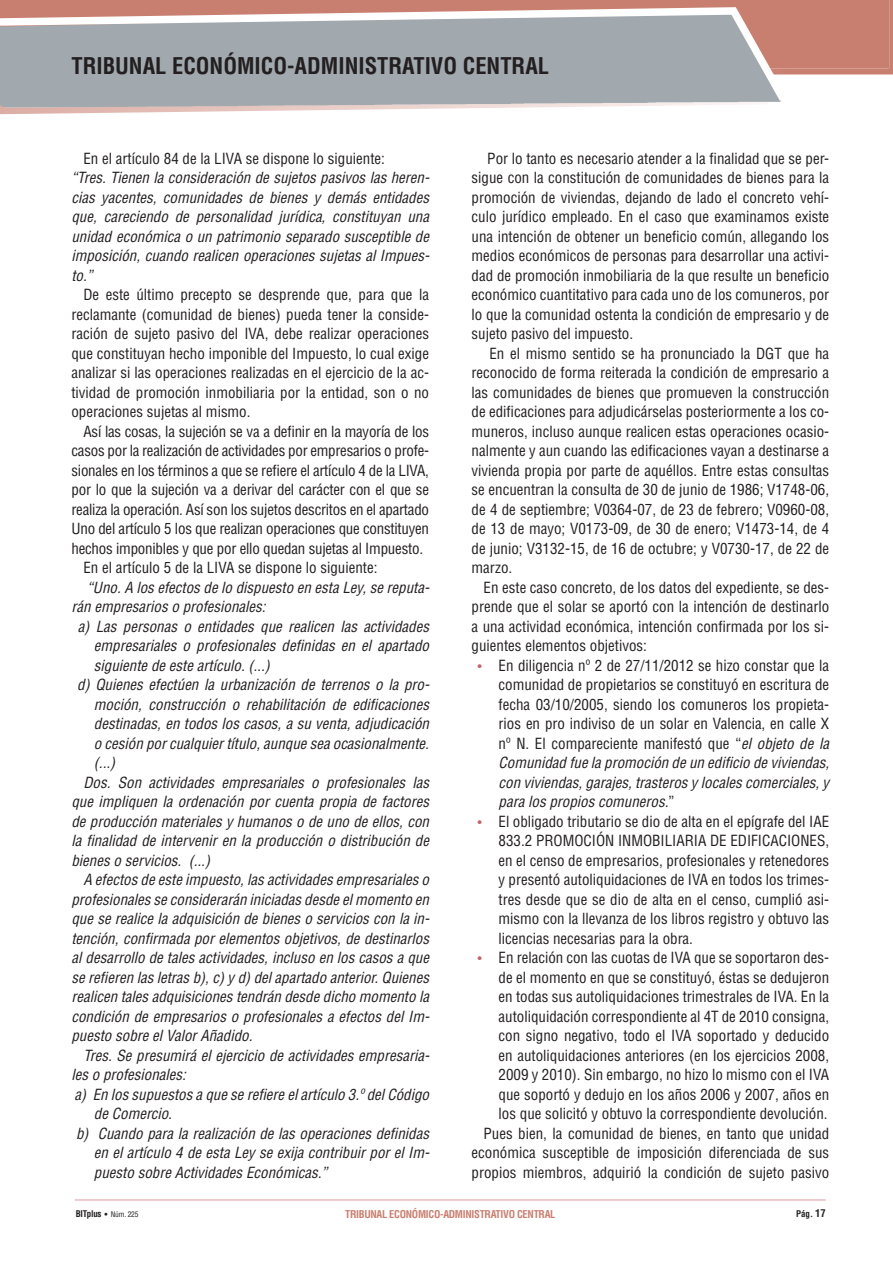
<style>
.page{position:relative;width:893px;height:1263px;background:#fff}
.page>*{position:absolute;margin:0;border:0;box-sizing:border-box;transform-origin:0 0}
.t1{font:700 condensed 22.5px "Helvetica";color:#231f20}
.BT_New_-_Parrafo_2ºy{font:condensed 15px/19.5px "Helvetica";color:#231f20;text-align:justify}
.BT_New_-_Parrafo_2ºy-2{font:italic condensed 15px/19.5px "Helvetica";color:#231f20;text-align:justify}
.BIT_New_-_Parrafo_1º{font:italic condensed 15px/19.5px "Helvetica";color:#231f20;text-align:justify}
.t2{font:700 condensed 10.5px "Helvetica";letter-spacing:-.03em;color:#c97f70}
.t3{font:700 condensed 9px "Helvetica";letter-spacing:-.03em;color:#231f20}
.s1{font-family:"Akzidenz Grotesk BE";font-weight:500;font-stretch:normal;font-size:13.5px;color:#c7616c}
.s2{font-style:italic}
.s3{font-size:7.5px}
.s4{font-weight:400;font-size:7.5px}
.s5{font-size:10.5px}
</style>
<div class="page">
<svg style="left:0;top:109px;width:394px;height:6px"></svg>
<div style="left:0;top:0;width:893px;height:75px;background:#c97f70"></div>
<hr style="left:75px;top:1199px;width:751px;height:2px;background:#e7bcc0">
<svg style="left:198px;top:1px;width:403px;height:2px"></svg>
<svg style="left:0;top:3px;width:793px;height:106px;background:#b0acae"></svg>
<h1 class="t1" style="left:71px;top:52px;width:479px">TRIBUNAL ECONÓMICO-ADMINISTRATIVO CENTRAL</h1>
<p class="BT_New_-_Parrafo_2ºy" style="left:83px;top:148px;width:303px">En el artículo 84 de la LIVA se dispone lo siguiente:</p>
<p class="BIT_New_-_Parrafo_1º" style="left:71px;top:168px;width:360px">“Tres. Tienen la consideración de sujetos pasivos las heren&shy;cias yacentes, comunidades de bienes y demás entidades que, careciendo de personalidad jurídica, constituyan una unidad económica o un patrimonio separado susceptible de imposición, cuando realicen operaciones sujetas al Impues&shy;to.”</p>
<p class="BT_New_-_Parrafo_2ºy" style="left:71px;top:285px;width:359px;text-indent:12px">De este último precepto se desprende que, para que la reclamante (comunidad de bienes) pueda tener la conside&shy;ración de sujeto pasivo del IVA, debe realizar operaciones que constituyan hecho imponible del Impuesto, lo cual exige analizar si las operaciones realizadas en el ejercicio de la ac&shy;tividad de promoción inmobiliaria por la entidad, son o no operaciones sujetas al mismo.</p>
<p class="BT_New_-_Parrafo_2ºy" style="left:71px;top:421px;width:359px;text-indent:12px">Así las cosas, la sujeción se va a definir en la mayoría de los casos por la realización de actividades por empresarios o profe&shy;sionales en los términos a que se refiere el artículo 4 de la LIVA, por lo que la sujeción va a derivar del carácter con el que se realiza la operación. Así son los sujetos descritos en el apartado Uno del artículo 5 los que realizan operaciones que constituyen hechos imponibles y que por ello quedan sujetas al Impuesto.</p>
<p class="BT_New_-_Parrafo_2ºy" style="left:83px;top:558px;width:295px">En el artículo 5 de la LIVA se dispone lo siguiente:</p>
<p class="BT_New_-_Parrafo_2ºy-2" style="left:71px;top:577px;width:360px;text-indent:16px">“Uno. A los efectos de lo dispuesto en esta Ley, se reputa&shy;rán empresarios o profesionales:</p>
<p class="BT_New_-_Parrafo_2ºy-2" style="left:94px;top:616px;width:337px;text-indent:-16px">a) Las personas o entidades que realicen las actividades empresariales o profesionales definidas en el apartado siguiente de este artículo. (...)</p>
<p class="BT_New_-_Parrafo_2ºy-2" style="left:94px;top:675px;width:337px;text-indent:-17px">d) Quienes efectúen la urbanización de terrenos o la pro&shy;moción, construcción o rehabilitación de edificaciones destinadas, en todos los casos, a su venta, adjudicación o cesión por cualquier título, aunque sea ocasionalmente. (...)</p>
<p class="BT_New_-_Parrafo_2ºy-2" style="left:71px;top:772px;width:359px;text-indent:12px">Dos. Son actividades empresariales o profesionales las que impliquen la ordenación por cuenta propia de factores de producción materiales y humanos o de uno de ellos, con la finalidad de intervenir en la producción o distribución de bienes o servicios. (...)</p>
<p class="BT_New_-_Parrafo_2ºy-2" style="left:71px;top:870px;width:360px;text-indent:12px">A efectos de este impuesto, las actividades empresariales o profesionales se considerarán iniciadas desde el momento en que se realice la adquisición de bienes o servicios con la in&shy;tención, confirmada por elementos objetivos, de destinarlos al desarrollo de tales actividades, incluso en los casos a que se refieren las letras b), c) y d) del apartado anterior. Quienes realicen tales adquisiciones tendrán desde dicho momento la condición de empresarios o profesionales a efectos del Im&shy;puesto sobre el Valor Añadido.</p>
<p class="BT_New_-_Parrafo_2ºy-2" style="left:71px;top:1045px;width:360px;text-indent:12px">Tres. Se presumirá el ejercicio de actividades empresaria&shy;les o profesionales:</p>
<p class="BT_New_-_Parrafo_2ºy-2" style="left:94px;top:1084px;width:337px;text-indent:-19px">a) En los supuestos a que se refiere el artículo 3.º del Código de Comercio.</p>
<p class="BT_New_-_Parrafo_2ºy-2" style="left:94px;top:1123px;width:337px;text-indent:-18px">b) Cuando para la realización de las operaciones definidas en el artículo 4 de esta Ley se exija contribuir por el Im&shy;puesto sobre Actividades Económicas.”</p>
<p class="BT_New_-_Parrafo_2ºy" style="left:472px;top:148px;width:359px;text-indent:16px">Por lo tanto es necesario atender a la finalidad que se per&shy;sigue con la constitución de comunidades de bienes para la promoción de viviendas, dejando de lado el concreto vehí&shy;culo jurídico empleado. En el caso que examinamos existe una intención de obtener un beneficio común, allegando los medios económicos de personas para desarrollar una activi&shy;dad de promoción inmobiliaria de la que resulte un beneficio económico cuantitativo para cada uno de los comuneros, por lo que la comunidad ostenta la condición de empresario y de sujeto pasivo del impuesto.</p>
<p class="BT_New_-_Parrafo_2ºy" style="left:472px;top:343px;width:359px;text-indent:18px">En el mismo sentido se ha pronunciado la DGT que ha reconocido de forma reiterada la condición de empresario a las comunidades de bienes que promueven la construcción de edificaciones para adjudicárselas posteriormente a los co&shy;muneros, incluso aunque realicen estas operaciones ocasio&shy;nalmente y aun cuando las edificaciones vayan a destinarse a vivienda propia por parte de aquéllos. Entre estas consultas se encuentran la consulta de 30 de junio de 1986; V1748-06, de 4 de septiembre; V0364-07, de 23 de febrero; V0960-08, de 13 de mayo; V0173-09, de 30 de enero; V1473-14, de 4 de junio; V3132-15, de 16 de octubre; y V0730-17, de 22 de marzo.</p>
<p class="BT_New_-_Parrafo_2ºy" style="left:472px;top:577px;width:359px;text-indent:12px">En este caso concreto, de los datos del expediente, se des&shy;prende que el solar se aportó con la intención de destinarlo a una actividad económica, intención confirmada por los si&shy;guientes elementos objetivos:</p>
<p class="BT_New_-_Parrafo_2ºy" style="left:499px;top:655px;width:332px;text-indent:-21px"><span class="s1">•</span> En diligencia nº 2 de 27/11/2012 se hizo constar que la comunidad de propietarios se constituyó en escritura de fecha 03/10/2005, siendo los comuneros los propieta&shy;rios en pro indiviso de un solar en Valencia, en calle X nº N. El compareciente manifestó que “<span class="s2">el objeto de la Comunidad fue la promoción de un edificio de viviendas, con viviendas, garajes, trasteros y locales comerciales, y para los propios comuneros.</span>”</p>
<p class="BT_New_-_Parrafo_2ºy" style="left:499px;top:811px;width:332px;text-indent:-21px"><span class="s1">•</span> El obligado tributario se dio de alta en el epígrafe del IAE 833.2 PROMOCIÓN INMOBILIARIA DE EDIFICACIONES, en el censo de empresarios, profesionales y retenedores y presentó autoliquidaciones de IVA en todos los trimes&shy;tres desde que se dio de alta en el censo, cumplió asi&shy;mismo con la llevanza de los libros registro y obtuvo las licencias necesarias para la obra.</p>
<p class="BT_New_-_Parrafo_2ºy" style="left:499px;top:948px;width:332px;text-indent:-21px"><span class="s1">•</span> En relación con las cuotas de IVA que se soportaron des&shy;de el momento en que se constituyó, éstas se dedujeron en todas sus autoliquidaciones trimestrales de IVA. En la autoliquidación correspondiente al 4T de 2010 consigna, con signo negativo, todo el IVA soportado y deducido en autoliquidaciones anteriores (en los ejercicios 2008, 2009 y 2010). Sin embargo, no hizo lo mismo con el IVA que soportó y dedujo en los años 2006 y 2007, años en los que solicitó y obtuvo la correspondiente devolución.</p>
<p class="BT_New_-_Parrafo_2ºy" style="left:472px;top:1123px;width:359px;text-indent:12px">Pues bien, la comunidad de bienes, en tanto que unidad económica susceptible de imposición diferenciada de sus propios miembros, adquirió la condición de sujeto pasivo</p>
<p class="t3" style="left:76px;top:1208px;width:64px">BITplus <span class="s3">•</span> <span class="s4">Núm. 225</span></p>
<p class="t2" style="left:345px;top:1207px;width:212px">TRIBUNAL ECONÓMICO-ADMINISTRATIVO CENTRAL</p>
<p class="t3" style="left:796px;top:1208px;width:31px">Pág. <span class="s5">17</span></p>
</div>
